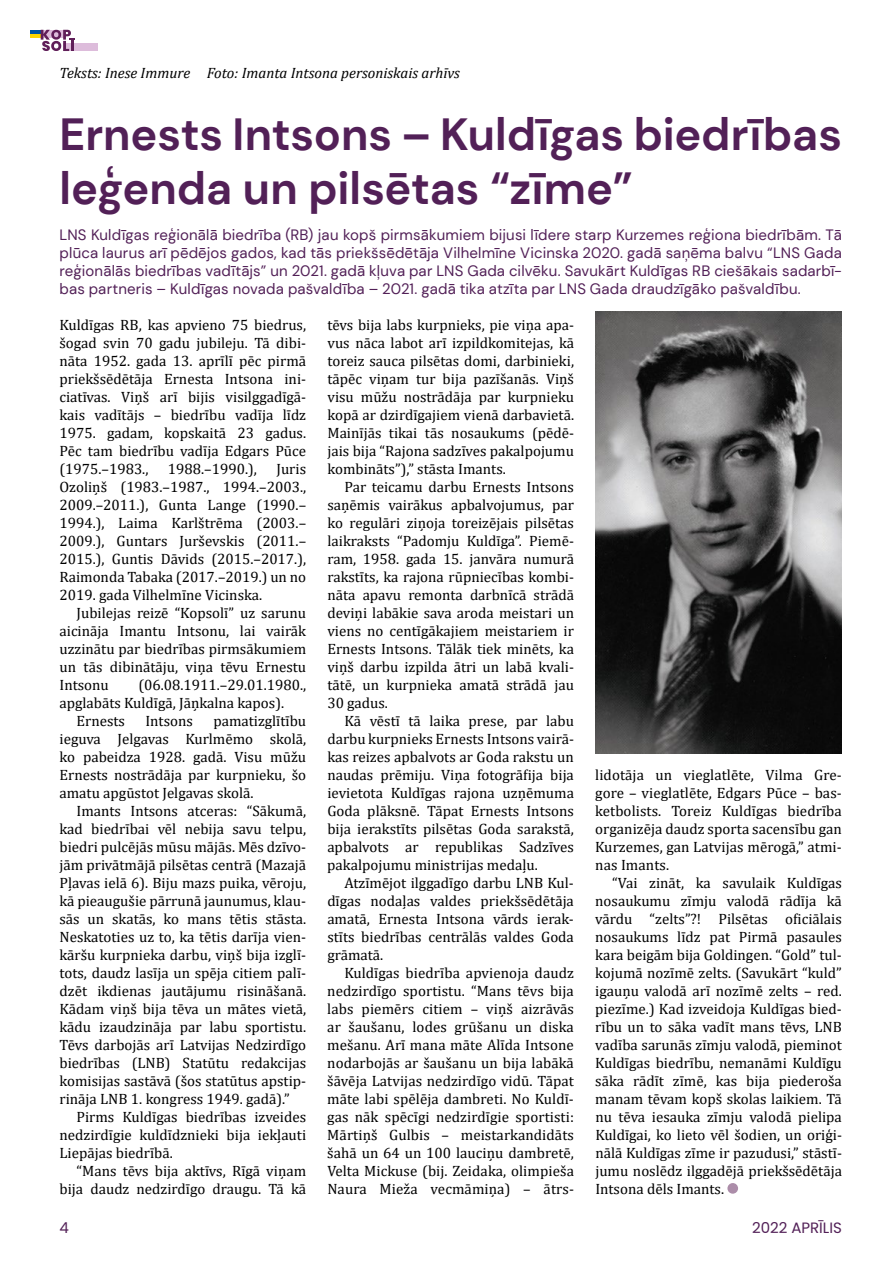
<style>
.page{position:relative;width:893px;height:1263px;background:#fff}
.page>*{position:absolute;margin:0;border:0;box-sizing:border-box;transform-origin:0 0}
.t1{font:700 45px/54px "DM Sans";color:#522057}
.t2{font:15px/18px "Cambria";color:#000;text-align:justify}
.t3{font:15px/18px "DM Sans";letter-spacing:.01em;color:#522057;text-align:justify}
.t4{font:italic 15px "Cambria";color:#000}
.t5{font:15px "Poppins";color:#522057}
</style>
<div class="page">
<div style="left:63px;top:43px;width:35px;height:8px;background:#ddbcdb"></div>
<hr style="left:30px;top:34px;width:11px;height:4px;background:#ffd500">
<hr style="left:30px;top:30px;width:11px;height:4px;background:#0053a1">
<svg style="left:41px;top:30px;width:34px;height:21px"></svg>
<div style="left:727px;top:1183px;width:11px;height:11px;background:#ac8da9;border-radius:50%"></div>
<img style="left:595px;top:312px;width:247px;height:442px">
<p class="t4" style="left:60px;top:62px;width:402px">Teksts: Inese Immure Foto: Imanta Intsona personiskais arhīvs</p>
<h1 class="t1" style="left:60px;top:107px;width:784px">Ernests Intsons – Kuldīgas biedrības leģenda un pilsētas “zīme”</h1>
<p class="t3" style="left:60px;top:225px;width:784px">LNS Kuldīgas reģionālā biedrība (RB) jau kopš pirmsākumiem bijusi līdere starp Kurzemes reģiona biedrībām. Tā plūca laurus arī pēdējos gados, kad tās priekšsēdētāja Vilhelmīne Vicinska 2020. gadā saņēma balvu “LNS Gada reģionālās biedrības vadītājs” un 2021. gadā kļuva par LNS Gada cilvēku. Savukārt Kuldīgas RB ciešākais sadarbī&shy;bas partneris – Kuldīgas novada pašvaldība – 2021. gadā tika atzīta par LNS Gada draudzīgāko pašvaldību.</p>
<p class="t2" style="left:60px;top:315px;width:248px">Kuldīgas RB, kas apvieno 75 biedrus, šogad svin 70 gadu jubileju. Tā dibi&shy;nāta 1952. gada 13. aprīlī pēc pirmā priekšsēdētāja Ernesta Intsona ini&shy;ciatīvas. Viņš arī bijis visilggadīgā&shy;kais vadītājs – biedrību vadīja līdz 1975. gadam, kopskaitā 23 gadus.<br>Pēc tam biedrību vadīja Edgars Pūce (1975.–1983.,</p>
<p class="t2" style="left:168px;top:459px;width:90px">1988.–1990.),</p>
<p class="t2" style="left:59px;top:459px;width:248px;text-indent:217px">Juris Ozoliņš (1983.–1987., 1994.–2003., 2009.–2011.), Gunta Lange (1990.– 1994.), Laima Karlštrēma (2003.– 2009.), Guntars Jurševskis (2011.– 2015.), Guntis Dāvids (2015.–2017.), Raimonda Tabaka (2017.–2019.) un no 2019. gada Vilhelmīne Vicinska.</p>
<p class="t2" style="left:60px;top:603px;width:248px;text-indent:17px">Jubilejas reizē “Kopsolī” uz sarunu aicināja Imantu Intsonu, lai vairāk uzzinātu par biedrības pirmsākumiem un tās dibinātāju, viņa tēvu Ernestu Intsonu</p>
<p class="t2" style="left:138px;top:675px;width:169px">(06.08.1911.–29.01.1980.,</p>
<p class="t2" style="left:60px;top:693px;width:226px">apglabāts Kuldīgā, Jāņkalna kapos).</p>
<p class="t2" style="left:77px;top:711px;width:50px">Ernests</p>
<p class="t2" style="left:145px;top:711px;width:49px">Intsons</p>
<p class="t2" style="left:60px;top:711px;width:248px;text-indent:154px">pamatizglītību ieguva Jelgavas Kurlmēmo skolā, ko pabeidza 1928. gadā. Visu mūžu Ernests nostrādāja par kurpnieku, šo amatu apgūstot Jelgavas skolā.</p>
<p class="t2" style="left:60px;top:801px;width:248px;text-indent:17px">Imants Intsons atceras: “Sākumā, kad biedrībai vēl nebija savu telpu, biedri pulcējās mūsu mājās. Mēs dzīvo&shy;jām privātmājā pilsētas centrā (Mazajā Pļavas ielā 6). Biju mazs puika, vēroju, kā pieaugušie pārrunā jaunumus, klau&shy;sās un skatās, ko mans tētis stāsta.<br>Neskatoties uz to, ka tētis darīja vien&shy;kāršu kurpnieka darbu, viņš bija izglī&shy;tots, daudz lasīja un spēja citiem palī&shy;dzēt ikdienas jautājumu risināšanā.<br>Kādam viņš bija tēva un mātes vietā, kādu izaudzināja par labu sportistu.<br>Tēvs darbojās arī Latvijas Nedzirdīgo biedrības (LNB) Statūtu redakcijas komisijas sastāvā (šos statūtus apstip&shy;rināja LNB 1. kongress 1949. gadā).”</p>
<p class="t2" style="left:60px;top:1107px;width:248px;text-indent:17px">Pirms Kuldīgas biedrības izveides nedzirdīgie kuldīdznieki bija iekļauti Liepājas biedrībā.</p>
<p class="t2" style="left:60px;top:1161px;width:248px;text-align:right">“Mans tēvs bija aktīvs, Rīgā viņam bija daudz nedzirdīgo draugu. Tā kā</p>
<p class="t2" style="left:327px;top:315px;width:248px">tēvs bija labs kurpnieks, pie viņa apa&shy;vus nāca labot arī izpildkomitejas, kā toreiz sauca pilsētas domi, darbinieki, tāpēc viņam tur bija pazīšanās. Viņš visu mūžu nostrādāja par kurpnieku kopā ar dzirdīgajiem vienā darbavietā.<br>Mainījās tikai tās nosaukums (pēdē&shy;jais bija “Rajona sadzīves pakalpojumu kombināts”),” stāsta Imants.</p>
<p class="t2" style="left:327px;top:477px;width:248px;text-indent:17px">Par teicamu darbu Ernests Intsons saņēmis vairākus apbalvojumus, par ko regulāri ziņoja toreizējais pilsētas laikraksts “Padomju Kuldīga”. Piemē&shy;ram, 1958. gada 15. janvāra numurā rakstīts, ka rajona rūpniecības kombi&shy;nāta apavu remonta darbnīcā strādā deviņi labākie sava aroda meistari un viens no centīgākajiem meistariem ir Ernests Intsons. Tālāk tiek minēts, ka viņš darbu izpilda ātri un labā kvali&shy;tātē, un kurpnieka amatā strādā jau 30 gadus.</p>
<p class="t2" style="left:327px;top:711px;width:248px;text-indent:17px">Kā vēstī tā laika prese, par labu darbu kurpnieks Ernests Intsons vairā&shy;kas reizes apbalvots ar Goda rakstu un naudas prēmiju. Viņa fotogrāfija bija ievietota Kuldīgas rajona uzņēmuma Goda plāksnē. Tāpat Ernests Intsons bija ierakstīts pilsētas Goda sarakstā, apbalvots ar republikas Sadzīves pakalpojumu ministrijas medaļu.</p>
<p class="t2" style="left:327px;top:873px;width:248px;text-indent:17px">Atzīmējot ilggadīgo darbu LNB Kul&shy;dīgas nodaļas valdes priekšsēdētāja amatā, Ernesta Intsona vārds ierak&shy;stīts biedrības centrālās valdes Goda grāmatā.</p>
<p class="t2" style="left:327px;top:963px;width:248px;text-indent:17px">Kuldīgas biedrība apvienoja daudz nedzirdīgo sportistu. “Mans tēvs bija labs piemērs citiem – viņš aizrāvās ar šaušanu, lodes grūšanu un diska mešanu. Arī mana māte Alīda Intsone nodarbojās ar šaušanu un bija labākā šāvēja Latvijas nedzirdīgo vidū. Tāpat māte labi spēlēja dambreti. No Kuldī&shy;gas nāk spēcīgi nedzirdīgie sportisti:<br>Mārtiņš Gulbis – meistarkandidāts šahā un 64 un 100 lauciņu dambretē, Velta Mickuse (bij. Zeidaka, olimpieša Naura Mieža vecmāmiņa) – ātrs-</p>
<p class="t2" style="left:595px;top:765px;width:248px">lidotāja un vieglatlēte, Vilma Gre&shy;gore – vieglatlēte, Edgars Pūce – bas&shy;ketbolists. Toreiz Kuldīgas biedrība organizēja daudz sporta sacensību gan Kurzemes, gan Latvijas mērogā,” atmi&shy;nas Imants.</p>
<p class="t2" style="left:595px;top:873px;width:248px;text-indent:17px">“Vai zināt, ka savulaik Kuldīgas nosaukumu zīmju valodā rādīja kā vārdu “zelts”?! Pilsētas oficiālais nosaukums līdz pat Pirmā pasaules kara beigām bija Goldingen. “Gold” tul&shy;kojumā nozīmē zelts. (Savukārt “kuld” igauņu valodā arī nozīmē zelts – red. piezīme.) Kad izveidoja Kuldīgas bied&shy;rību un to sāka vadīt mans tēvs, LNB vadība sarunās zīmju valodā, pieminot Kuldīgas biedrību, nemanāmi Kuldīgu sāka rādīt zīmē, kas bija piederoša manam tēvam kopš skolas laikiem. Tā nu tēva iesauka zīmju valodā pielipa Kuldīgai, ko lieto vēl šodien, un oriģi&shy;nālā Kuldīgas zīme ir pazudusi,” stāstī&shy;jumu noslēdz ilggadējā priekšsēdētāja Intsona dēls Imants.</p>
<p class="t5" style="left:60px;top:1219px;width:11px">4</p>
<p class="t5" style="left:752px;top:1219px;width:91px">2022 APRĪLIS</p>
</div>
